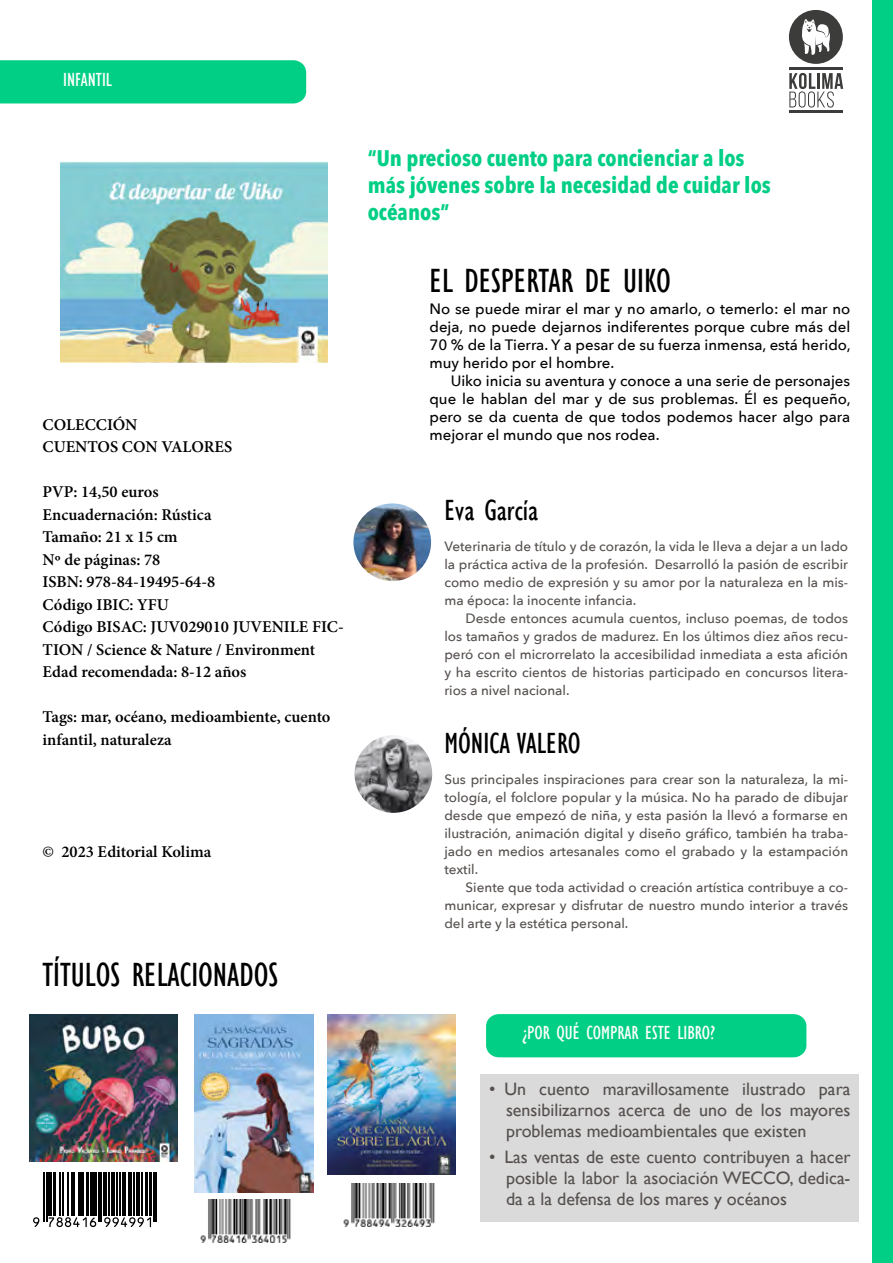
<style>
.page{position:relative;width:893px;height:1263px;background:#fff}
.page>*{position:absolute;margin:0;border:0;box-sizing:border-box;transform-origin:0 0}
.t1{font:condensed 34.5px "Gill Sans";color:#000}
.t2{font:condensed 30px "Gill Sans";color:#000}
.t3{font:700 22.5px/27px "Avenir Next Condensed";color:#00cf85}
.t4{font:condensed 19.5px "Gill Sans";color:#fff}
.t5{font:18px/21px "Gill Sans";color:#55504e;text-align:justify}
.t6{font:600 16.5px/22.5px "Minion Pro";color:#000}
.t7{font:500 15px/18px "Avenir Next";color:#000;text-align:justify}
.t8{font:500 13.5px/18px "Avenir Next";color:#55504e;text-align:justify}
</style>
<div class="page">
<div style="left:789px;top:10px;width:54px;height:54px;background:#3c3c3b;border-radius:50%"></div>
<svg style="left:802px;top:19px;width:28px;height:36px"></svg>
<svg style="left:789px;top:73px;width:54px;height:35px"></svg>
<hr style="left:789px;top:111px;width:54px;height:2px;background:#3c3c3b">
<hr style="left:789px;top:67px;width:54px;height:3px;background:#3c3c3b">
<div style="left:480px;top:1074px;width:379px;height:80px;background:#dadada"></div>
<div style="left:480px;top:1141px;width:379px;height:80px;background:#dadada"></div>
<div style="left:0;top:60px;width:306px;height:43px;background:#00cf85"></div>
<div style="left:873px;top:0;width:20px;height:1263px;background:#00cf85"></div>
<div style="left:486px;top:1014px;width:320px;height:43px;background:#00cf85;border-radius:12px"></div>
<img style="left:352px;top:501px;width:81px;height:82px;border-radius:41px">
<div style="left:350px;top:500px;width:85px;height:85px;border:4px solid #fff;border-radius:50%"></div>
<img style="left:61px;top:162px;width:266px;height:201px">
<img style="left:353px;top:733px;width:81px;height:82px;border-radius:41px">
<div style="left:351px;top:731px;width:85px;height:85px;border:4px solid #fff;border-radius:50%"></div>
<img style="left:30px;top:1014px;width:147px;height:148px">
<svg style="left:33px;top:1217px;width:6px;height:10px"></svg>
<hr style="left:44px;top:1172px;width:1px;height:49px;background:#000">
<hr style="left:46px;top:1172px;width:1px;height:49px;background:#000">
<hr style="left:48px;top:1172px;width:4px;height:44px;background:#000">
<hr style="left:53px;top:1172px;width:3px;height:44px;background:#000">
<hr style="left:59px;top:1172px;width:1px;height:44px;background:#000">
<hr style="left:63px;top:1172px;width:1px;height:44px;background:#000">
<hr style="left:68px;top:1172px;width:1px;height:44px;background:#000">
<hr style="left:71px;top:1172px;width:1px;height:44px;background:#000">
<hr style="left:73px;top:1172px;width:2px;height:44px;background:#000">
<hr style="left:78px;top:1172px;width:3px;height:44px;background:#000">
<hr style="left:82px;top:1172px;width:2px;height:44px;background:#000">
<hr style="left:86px;top:1172px;width:3px;height:44px;background:#000">
<svg style="left:49px;top:1217px;width:47px;height:10px"></svg>
<hr style="left:90px;top:1172px;width:1px;height:44px;background:#000">
<div style="left:92px;top:1172px;width:5px;height:44px;background:#000"></div>
<hr style="left:98px;top:1172px;width:2px;height:49px;background:#000">
<hr style="left:101px;top:1172px;width:1px;height:49px;background:#000">
<hr style="left:103px;top:1172px;width:4px;height:44px;background:#000">
<hr style="left:108px;top:1172px;width:1px;height:44px;background:#000">
<hr style="left:112px;top:1172px;width:3px;height:44px;background:#000">
<hr style="left:116px;top:1172px;width:1px;height:44px;background:#000">
<hr style="left:120px;top:1172px;width:1px;height:44px;background:#000">
<hr style="left:122px;top:1172px;width:4px;height:44px;background:#000">
<hr style="left:128px;top:1172px;width:4px;height:44px;background:#000">
<hr style="left:133px;top:1172px;width:1px;height:44px;background:#000">
<hr style="left:137px;top:1172px;width:3px;height:44px;background:#000">
<hr style="left:141px;top:1172px;width:1px;height:44px;background:#000">
<svg style="left:104px;top:1217px;width:47px;height:10px"></svg>
<hr style="left:145px;top:1172px;width:2px;height:44px;background:#000">
<hr style="left:150px;top:1172px;width:2px;height:44px;background:#000">
<hr style="left:153px;top:1172px;width:1px;height:49px;background:#000">
<hr style="left:156px;top:1172px;width:1px;height:49px;background:#000">
<img style="left:200px;top:1199px;width:91px;height:43px">
<img style="left:194px;top:1014px;width:119px;height:179px">
<img style="left:343px;top:1183px;width:92px;height:43px">
<img style="left:327px;top:1014px;width:129px;height:160px">
<h3 class="t4" style="left:63px;top:68px;width:50px">INFANTIL</h3>
<p class="t6" style="left:43px;top:413px;width:191px">COLECCIÓN<br>CUENTOS CON VALORES</p>
<p class="t6" style="left:43px;top:481px;width:303px">PVP: 14,50 euros<br>Encuadernación: Rústica<br>Tamaño: 21 x 15 cm<br>Nº de páginas: 78<br>ISBN: 978-84-19495-64-8<br>Código IBIC: YFU<br>Código BISAC: JUV029010 JUVENILE FIC-<br>TION / Science &amp; Nature / Environment<br>Edad recomendada: 8-12 años</p>
<p class="t6" style="left:43px;top:706px;width:289px">Tags: mar, océano, medioambiente, cuento infantil, naturaleza</p>
<p class="t6" style="left:43px;top:841px;width:170px">© 2023 Editorial Kolima</p>
<h1 class="t1" style="left:43px;top:954px;width:237px">TÍTULOS RELACIONADOS</h1>
<h3 class="t3" style="left:368px;top:145px;width:404px">“Un precioso cuento para concienciar a los más jóvenes sobre la necesidad de cuidar los océanos”</h3>
<h1 class="t1" style="left:429px;top:260px;width:243px">EL DESPERTAR DE UIKO</h1>
<p class="t7" style="left:429px;top:299px;width:423px">No se puede mirar el mar y no amarlo, o temerlo: el mar no deja, no puede dejarnos indiferentes porque cubre más del 70 % de la Tierra. Y a pesar de su fuerza inmensa, está herido, muy herido por el hombre.</p>
<p class="t7" style="left:429px;top:371px;width:423px;text-indent:21px">Uiko inicia su aventura y conoce a una serie de personajes que le hablan del mar y de sus problemas. Él es pequeño, pero se da cuenta de que todos podemos hacer algo para mejorar el mundo que nos rodea.</p>
<h2 class="t2" style="left:444px;top:493px;width:95px">Eva García</h2>
<p class="t8" style="left:444px;top:537px;width:405px">Veterinaria de título y de corazón, la vida le lleva a dejar a un lado la práctica activa de la profesión. Desarrolló la pasión de escribir como medio de expresión y su amor por la naturaleza en la mis&shy;ma época: la inocente infancia.</p>
<p class="t8" style="left:444px;top:609px;width:405px;text-indent:21px">Desde entonces acumula cuentos, incluso poemas, de todos los tamaños y grados de madurez. En los últimos diez años recu&shy;peró con el microrrelato la accesibilidad inmediata a esta afición y ha escrito cientos de historias participado en concursos litera&shy;rios a nivel nacional.</p>
<h2 class="t2" style="left:444px;top:726px;width:138px">MÓNICA VALERO</h2>
<p class="t8" style="left:444px;top:770px;width:405px">Sus principales inspiraciones para crear son la naturaleza, la mi&shy;tología, el folclore popular y la música. No ha parado de dibujar desde que empezó de niña, y esta pasión la llevó a formarse en ilustración, animación digital y diseño gráfico, también ha traba&shy;jado en medios artesanales como el grabado y la estampación textil.</p>
<p class="t8" style="left:444px;top:878px;width:405px;text-indent:21px">Siente que toda actividad o creación artística contribuye a co&shy;municar, expresar y disfrutar de nuestro mundo interior a través del arte y la estética personal.</p>
<h3 class="t4" style="left:522px;top:1021px;width:194px">¿POR QUÉ COMPRAR ESTE LIBRO?</h3>
<h3 class="t5" style="left:506px;top:1079px;width:346px;text-indent:-17px">• Un cuento maravillosamente ilustrado para sensibilizarnos acerca de uno de los mayores problemas medioambientales que existen</h3>
<h3 class="t5" style="left:506px;top:1146px;width:346px;text-indent:-17px">• Las ventas de este cuento contribuyen a hacer posible la labor la asociación WECCO, dedica&shy;da a la defensa de los mares y océanos</h3>
</div>
